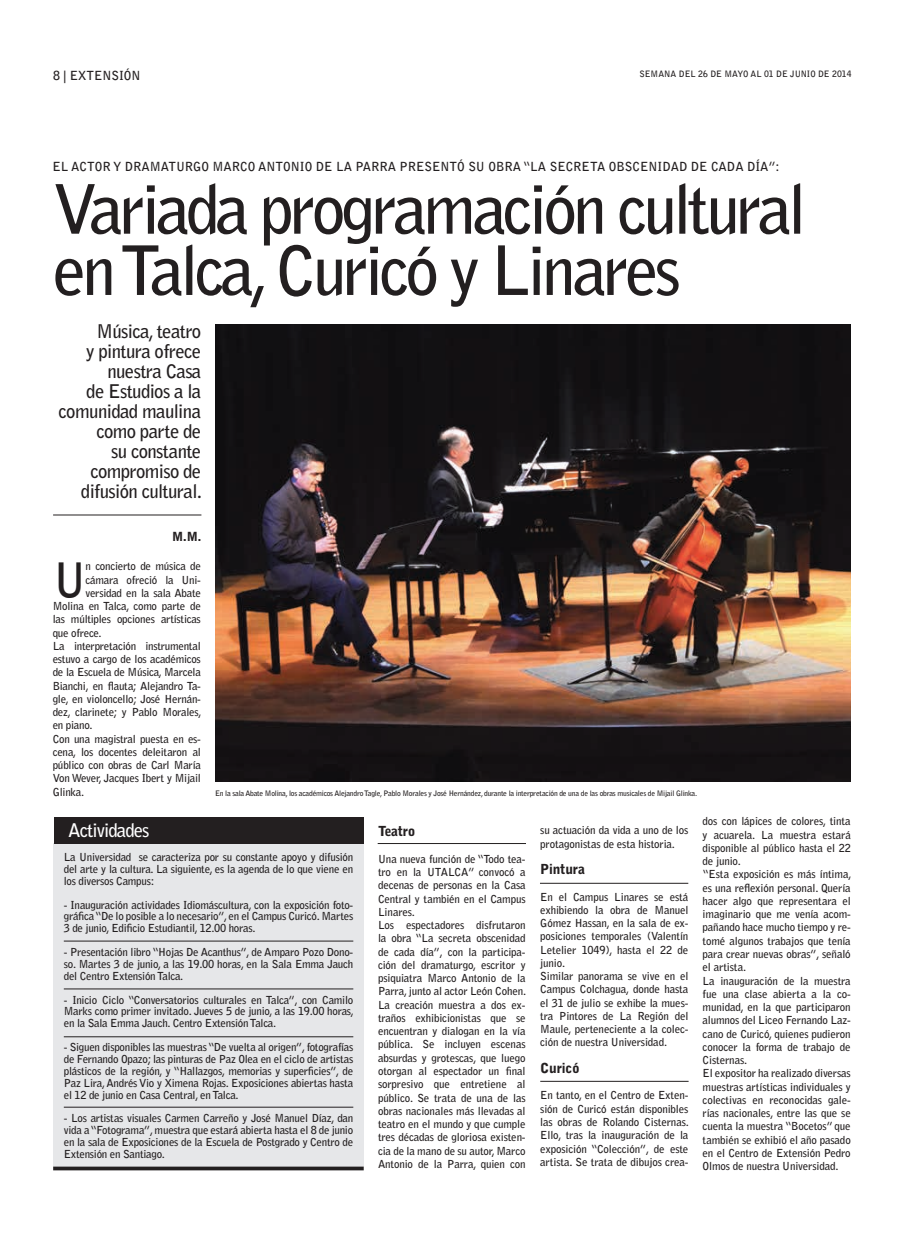
<style>
.page{position:relative;width:904px;height:1241px;background:#fff}
.page>*{position:absolute;margin:0;border:0;box-sizing:border-box;transform-origin:0 0}
.t1{font:700 67.5px/61.2px "Bell Gothic Std";letter-spacing:-.06em;color:#231f20}
.t2{font:700 47.12px "Bell Gothic Std";color:#231f20}
.t3{font:700 18.75px/20px "Bell Gothic Std";letter-spacing:-.035em;color:#231f20;text-align:right}
.t4{font:700 18.75px "Bell Gothic Std";letter-spacing:-.05em;color:#fff}
.t5{font:900 13.75px "Bell Gothic Std";letter-spacing:-.015em;color:#231f20}
.t6{font:700 12.5px "Bell Gothic Std";color:#231f20}
.t7{font:900 12.5px "Bell Gothic Std";color:#231f20}
.t8{font:700 11px/13.2px "Bell Gothic Std";letter-spacing:-.015em;color:#231f20;text-align:justify}
.t9{font:700 8.75px "Bell Gothic Std";color:#231f20}
.t10{font:700 7.5px "Bell Gothic Std";letter-spacing:-.03em;color:#231f20}
</style>
<div class="page">
<img style="left:216px;top:324px;width:634px;height:457px">
<div style="left:53px;top:843px;width:311px;height:323px;background:#e6e7e9"></div>
<svg style="left:53px;top:1166px;width:311px;height:4px"></svg>
<div style="left:54px;top:817px;width:310px;height:26px;background:#231f20"></div>
<hr style="left:64px;top:940px;width:289px;height:1px;background:#231f20">
<hr style="left:64px;top:988px;width:289px;height:1px;background:#231f20">
<hr style="left:64px;top:1036px;width:289px;height:1px;background:#231f20">
<hr style="left:64px;top:1106px;width:289px;height:1px;background:#231f20">
<hr style="left:540px;top:882px;width:148px;height:1px;background:#231f20">
<hr style="left:540px;top:1080px;width:148px;height:1px;background:#231f20">
<hr style="left:377px;top:843px;width:149px;height:1px;background:#231f20">
<hr style="left:53px;top:514px;width:148px;height:1px;background:#231f20">
<p class="t6" style="left:53px;top:68px;width:89px">8 | EXTENSIÓN</p>
<p class="t9" style="left:639px;top:69px;width:214px">SEMANA DEL 26 DE MAYO AL 01 DE JUNIO DE 2014</p>
<p class="t6" style="left:53px;top:159px;width:728px">EL ACTOR Y DRAMATURGO MARCO ANTONIO DE LA PARRA PRESENTÓ SU OBRA “LA SECRETA OBSCENIDAD DE CADA DÍA”:</p>
<h1 class="t1" style="left:53px;top:179px;width:755px">Variada programación cultural en Talca, Curicó y Linares</h1>
<h3 class="t3" style="left:59px;top:321px;width:145px">Música, teatro<br>y pintura ofrece nuestra Casa<br>de Estudios a la comunidad maulina como parte de<br>su constante compromiso de difusión cultural.</h3>
<p class="t7" style="left:172px;top:529px;width:31px">M.M.</p>
<h2 class="t2" style="left:53px;top:551px;width:36px">U</h2>
<p class="t8" style="left:86px;top:559px;width:117px">n concierto de música de</p>
<p class="t8" style="left:86px;top:573px;width:117px">cámara ofreció la Uni-</p>
<p class="t8" style="left:86px;top:586px;width:117px">versidad en la sala Abate</p>
<p class="t8" style="left:53px;top:599px;width:150px">Molina en Talca, como parte de</p>
<p class="t8" style="left:53px;top:612px;width:150px">las múltiples opciones artísticas</p>
<p class="t8" style="left:53px;top:626px;width:50px">que ofrece.</p>
<p class="t8" style="left:53px;top:639px;width:150px">La interpretación instrumental</p>
<p class="t8" style="left:53px;top:652px;width:150px">estuvo a cargo de los académicos</p>
<p class="t8" style="left:53px;top:665px;width:150px">de la Escuela de Música, Marcela</p>
<p class="t8" style="left:53px;top:679px;width:150px">Bianchi, en flauta; Alejandro Ta-</p>
<p class="t8" style="left:53px;top:692px;width:150px">gle, en violoncello; José Hernán-</p>
<p class="t8" style="left:53px;top:705px;width:150px">dez, clarinete; y Pablo Morales,</p>
<p class="t8" style="left:53px;top:718px;width:41px">en piano.</p>
<p class="t8" style="left:53px;top:732px;width:150px">Con una magistral puesta en es-</p>
<p class="t8" style="left:53px;top:745px;width:150px">cena, los docentes deleitaron al</p>
<p class="t8" style="left:53px;top:758px;width:150px">público con obras de Carl María</p>
<p class="t8" style="left:53px;top:771px;width:150px">Von Wever, Jacques Ibert y Mijail</p>
<p class="t8" style="left:53px;top:785px;width:33px">Glinka.</p>
<p class="t10" style="left:215px;top:788px;width:483px">En la sala Abate Molina, los académicos Alejandro Tagle, Pablo Morales y José Hernández, durante la interpretación de una de las obras musicales de Mijail Glinka.</p>
<p class="t5" style="left:378px;top:823px;width:39px">Teatro</p>
<p class="t8" style="left:378px;top:852px;width:149px;text-align:left">Una nueva función de “Todo tea&shy;tro en la UTALCA” convocó a decenas de personas en la Casa<br>Central y también en el Campus<br>Linares.<br>Los espectadores disfrutaron la obra “La secreta obscenidad de cada día”, con la participa&shy;ción del dramaturgo, escritor y psiquiatra Marco Antonio de la<br>Parra, junto al actor León Cohen.<br>La creación muestra a dos ex&shy;traños exhibicionistas que se encuentran y dialogan en la vía pública. Se incluyen escenas absurdas y grotescas, que luego otorgan al espectador un final sorpresivo que entretiene al público. Se trata de una de las obras nacionales más llevadas al teatro en el mundo y que cumple tres décadas de gloriosa existen&shy;cia de la mano de su autor, Marco<br>Antonio de la Parra, quien con</p>
<p class="t8" style="left:702px;top:814px;width:150px;text-align:left">dos con lápices de colores, tinta y acuarela. La muestra estará disponible al público hasta el 22 de junio.<br>“Esta exposición es más íntima, es una reflexión personal. Quería hacer algo que representara el imaginario que me venía acom&shy;pañando hace mucho tiempo y re&shy;tomé algunos trabajos que tenía para crear nuevas obras”, señaló el artista.<br>La inauguración de la muestra fue una clase abierta a la co&shy;munidad, en la que participaron alumnos del Liceo Fernando Laz&shy;cano de Curicó, quienes pudieron conocer la forma de trabajo de<br>Cisternas.<br>El expositor ha realizado diversas muestras artísticas individuales y colectivas en reconocidas gale&shy;rías nacionales, entre las que se cuenta la muestra “Bocetos” que también se exhibió el año pasado en el Centro de Extensión Pedro<br>Olmos de nuestra Universidad.</p>
<h3 class="t4" style="left:68px;top:818px;width:83px">Actividades</h3>
<p class="t8" style="left:540px;top:823px;width:150px">su actuación da vida a uno de los protagonistas de esta historia.</p>
<p class="t5" style="left:540px;top:861px;width:46px">Pintura</p>
<p class="t8" style="left:540px;top:889px;width:150px;text-align:left">En el Campus Linares se está exhibiendo la obra de Manuel<br>Gómez Hassan, en la sala de ex&shy;posiciones temporales (Valentín<br>Letelier 1049), hasta el 22 de junio.<br>Similar panorama se vive en el<br>Campus Colchagua, donde hasta el 31 de julio se exhibe la mues&shy;tra Pintores de La Región del<br>Maule, perteneciente a la colec&shy;ción de nuestra Universidad.</p>
<p class="t5" style="left:540px;top:1059px;width:41px">Curicó</p>
<p class="t8" style="left:540px;top:1088px;width:150px">En tanto, en el Centro de Exten&shy;sión de Curicó están disponibles las obras de Rolando Cisternas.<br>Ello, tras la inauguración de la exposición “Colección”, de este artista. Se trata de dibujos crea-</p>
<p class="t8" style="left:64px;top:851px;width:291px;line-height:11.9px">La Universidad se caracteriza por su constante apoyo y difusión del arte y la cultura. La siguiente, es la agenda de lo que viene en los diversos Campus:</p>
<p class="t8" style="left:64px;top:898px;width:291px;line-height:11.9px">- Inauguración actividades Idiomáscultura, con la exposición foto&shy;gráfica “De lo posible a lo necesario”, en el Campus Curicó. Martes 3 de junio, Edificio Estudiantil, 12.00 horas.</p>
<p class="t8" style="left:64px;top:946px;width:291px;line-height:11.9px">- Presentación libro “Hojas De Acanthus”, de Amparo Pozo Dono&shy;so. Martes 3 de junio, a las 19.00 horas, en la Sala Emma Jauch del Centro Extensión Talca.</p>
<p class="t8" style="left:64px;top:993px;width:292px;line-height:11.9px">- Inicio Ciclo “Conversatorios culturales en Talca”, con Camilo Marks como primer invitado. Jueves 5 de junio, a las 19.00 horas, en la Sala Emma Jauch. Centro Extensión Talca.</p>
<p class="t8" style="left:64px;top:1041px;width:291px;line-height:11.9px">- Siguen disponibles las muestras “De vuelta al origen”, fotografías de Fernando Opazo; las pinturas de Paz Olea en el ciclo de artistas plásticos de la región, y “Hallazgos, memorias y superficies”, de Paz Lira, Andrés Vio y Ximena Rojas. Exposiciones abiertas hasta el 12 de junio en Casa Central, en Talca.</p>
<p class="t8" style="left:64px;top:1112px;width:291px;line-height:11.9px">- Los artistas visuales Carmen Carreño y José Manuel Díaz, dan vida a “Fotograma”, muestra que estará abierta hasta el 8 de junio en la sala de Exposiciones de la Escuela de Postgrado y Centro de Extensión en Santiago.</p>
</div>
